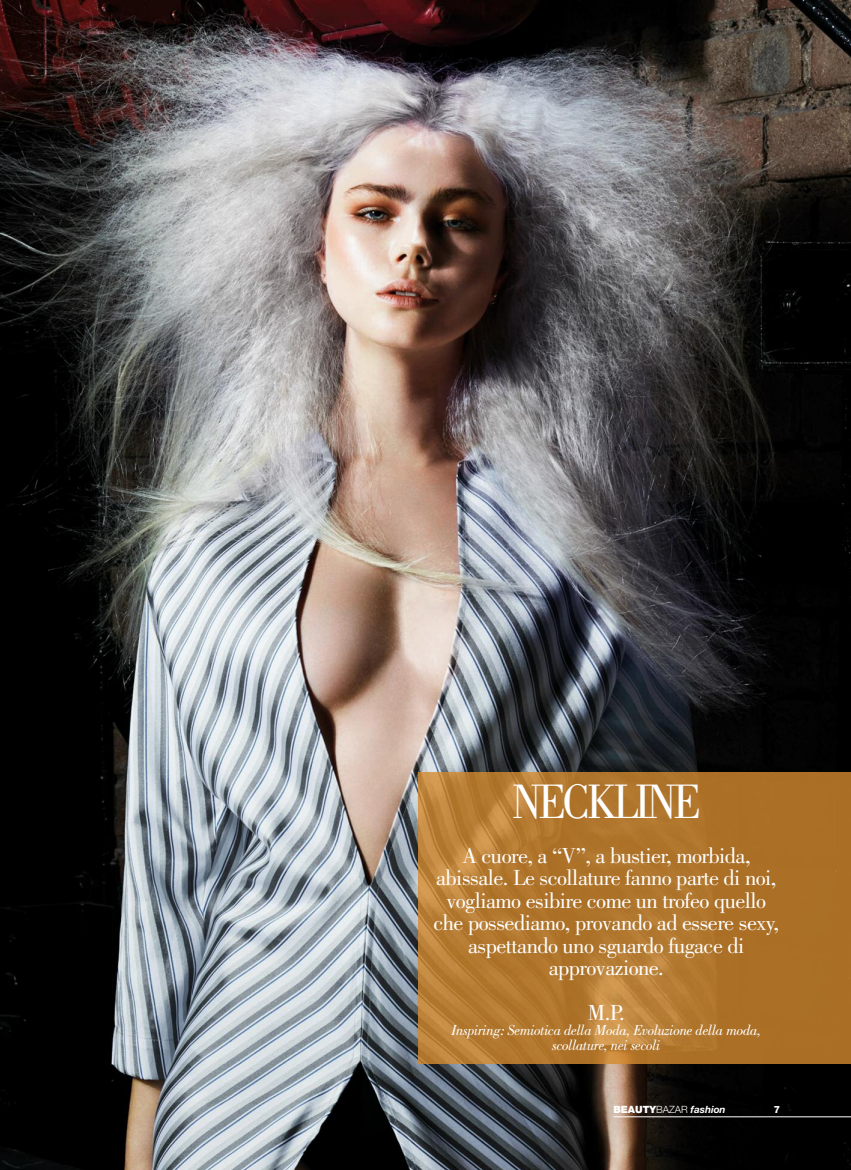
<style>
.page{position:relative;width:851px;height:1170px;background:#fff}
.page>*{position:absolute;margin:0;border:0;box-sizing:border-box;transform-origin:0 0}
.t1{font:50px "Bodoni Std";letter-spacing:-.075em;color:#fff;scale:.9 1}
.t2{font:22.5px/22.5px "Bodoni Std";letter-spacing:-.025em;color:#fff;text-align:center}
.t3{font:italic 15px/15px "Bodoni Std";letter-spacing:-.025em;color:#fff;text-align:center}
.t4{font:italic 700 10px "Helvetica Neue LT Std";color:#fff}
.t5{font:800 10px "Helvetica Neue LT Std";color:#fff}
.s1{font-weight:900;font-style:normal}
.s2{font-weight:300;font-style:normal}
</style>
<div class="page">
<img style="left:0;top:0;width:850px;height:1169px">
<hr style="left:613px;top:1116px;width:237px;height:1px;background:#fff">
<img style="left:418px;top:772px;width:432px;height:291px">
<h1 class="t1" style="left:511px;top:782px;width:211px">NECKLINE</h1>
<p class="t2" style="left:433px;top:846px;width:347px">A cuore, a “V”, a bustier, morbida, abissale. Le scollature fanno parte di noi, vogliamo esibire come un trofeo quello che possediamo, provando ad essere sexy, aspettando uno sguardo fugace di approvazione.</p>
<p class="t2" style="left:588px;top:1003px;width:38px">M.P.</p>
<p class="t3" style="left:451px;top:1024px;width:311px">Inspiring: Semiotica della Moda, Evoluzione della moda, scollature, nei secoli</p>
<p class="t4" style="left:613px;top:1106px;width:114px"><span class="s1">BEAUTY</span><span class="s2">BAZAR</span> fashion</p>
<p class="t5" style="left:773px;top:1106px;width:8px">7</p>
</div>
